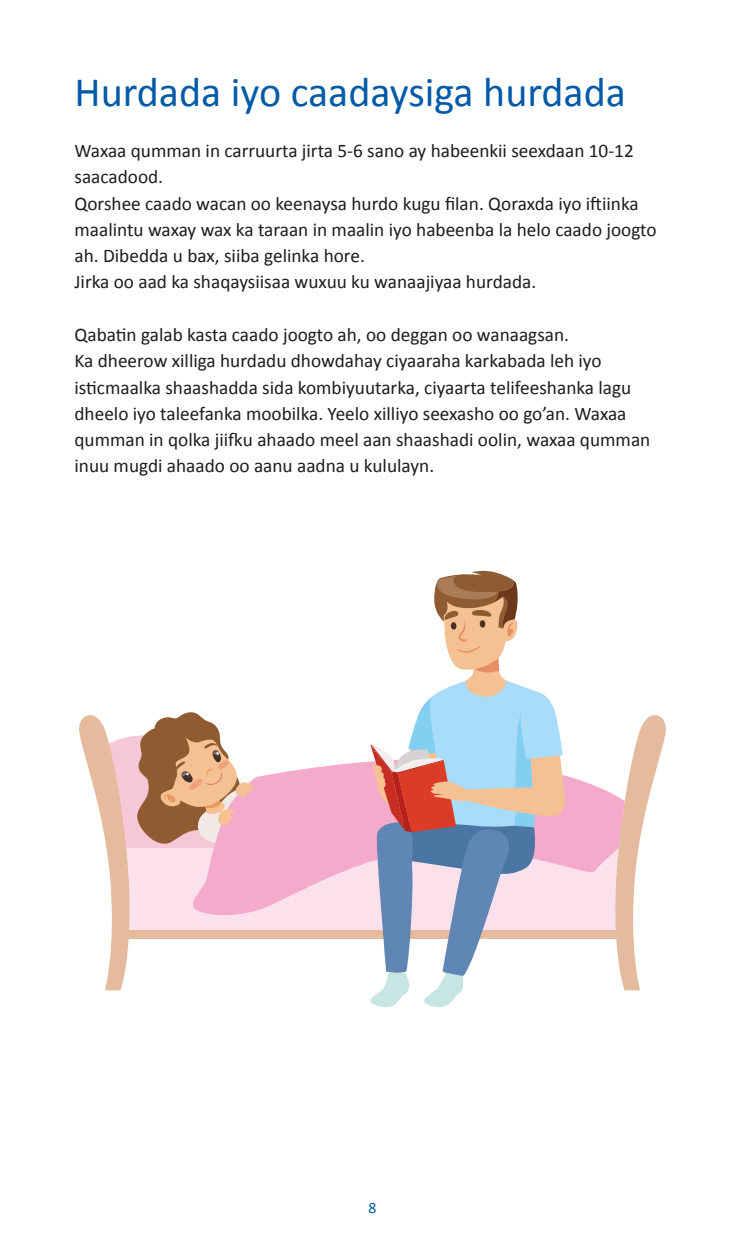
<style>
.page{position:relative;width:745px;height:1241px;background:#fff}
.page>*{position:absolute;margin:0;border:0;box-sizing:border-box;transform-origin:0 0}
.t1{font:42px "Calibri";color:#005aa7}
.t2{font:19.25px/26.2px "Calibri";color:#1d1d1b}
.t3{font:15.75px "Calibri";color:#005aa7}
</style>
<div class="page">
<div style="left:121px;top:927px;width:500px;height:11px;background:#e5bb9e"></div>
<div style="left:120px;top:847px;width:508px;height:82px;background:#fbe1eb"></div>
<svg style="left:613px;top:715px;width:52px;height:275px"></svg>
<svg style="left:255px;top:726px;width:369px;height:194px;fill:#f4aaca"></svg>
<svg style="left:79px;top:712px;width:176px;height:278px"></svg>
<svg style="left:369px;top:570px;width:200px;height:437px"></svg>
<h1 class="t1" style="left:74px;top:63px;width:552px">Hurdada iyo caadaysiga hurdada</h1>
<p class="t2" style="left:74px;top:137px;width:583px">Waxaa qumman in carruurta jirta 5-6 sano ay habeenkii seexdaan 10-12 saacadood.<br>Qorshee caado wacan oo keenaysa hurdo kugu filan. Qoraxda iyo iftiinka maalintu waxay wax ka taraan in maalin iyo habeenba la helo caado joogto ah. Dibedda u bax, siiba gelinka hore.<br>Jirka oo aad ka shaqaysiisaa wuxuu ku wanaajiyaa hurdada.</p>
<p class="t2" style="left:74px;top:321px;width:577px">Qabatin galab kasta caado joogto ah, oo deggan oo wanaagsan.<br>Ka dheerow xilliga hurdadu dhowdahay ciyaaraha karkabada leh iyo isticmaalka shaashadda sida kombiyuutarka, ciyaarta telifeeshanka lagu dheelo iyo taleefanka moobilka. Yeelo xilliyo seexasho oo go’an. Waxaa qumman in qolka jiifku ahaado meel aan shaashadi oolin, waxaa qumman inuu mugdi ahaado oo aanu aadna u kululayn.</p>
<p class="t3" style="left:368px;top:1196px;width:9px">8</p>
</div>
